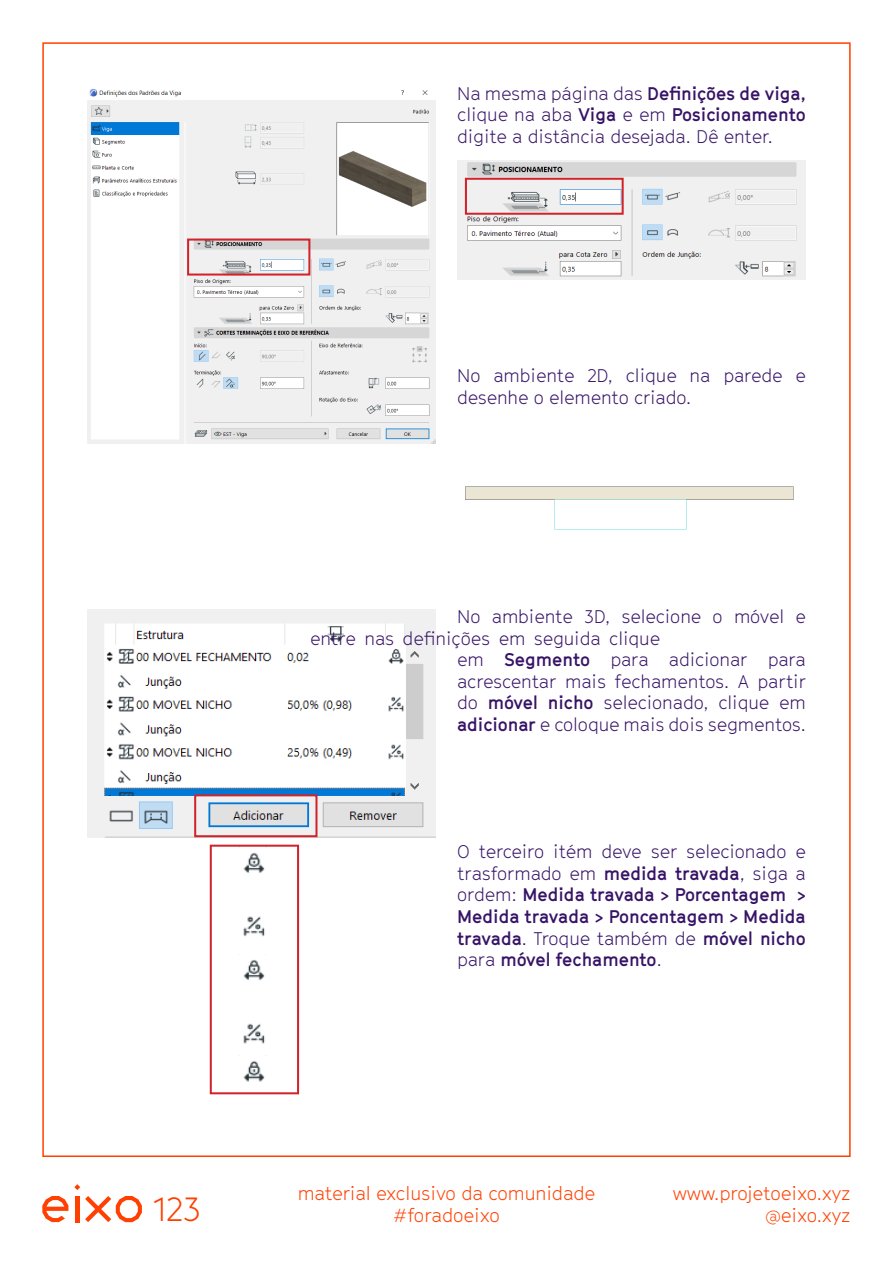
<style>
.page{position:relative;width:893px;height:1263px;background:#fff}
.page>*{position:absolute;margin:0;border:0;box-sizing:border-box;transform-origin:0 0}
.t1{font:300 33px "GT Cinetype";color:#ff4000}
.t2{font:300 18.6px/22.4px "GT Cinetype";color:#ff4000;text-align:right}
.t3{font:300 18px/21.6px "GT Cinetype";color:#361366;text-align:justify}
.t4{font:700 18px/21.6px "GT Cinetype";color:#361366;text-align:justify}
.s1{font-weight:700}
.s2{font-weight:300}
</style>
<div class="page">
<img style="left:87px;top:88px;width:349px;height:355px">
<img style="left:457px;top:161px;width:349px;height:119px">
<img style="left:465px;top:486px;width:329px;height:44px">
<img style="left:87px;top:609px;width:349px;height:228px">
<img style="left:243px;top:853px;width:22px;height:84px">
<img style="left:239px;top:954px;width:26px;height:90px">
<img style="left:237px;top:1055px;width:30px;height:40px">
<div style="left:187px;top:239px;width:123px;height:37px;border:2px solid #d1232a"></div>
<div style="left:465px;top:178px;width:159px;height:37px;border:2px solid #d1232a"></div>
<div style="left:194px;top:794px;width:123px;height:43px;border:2px solid #d1232a"></div>
<div style="left:210px;top:845px;width:89px;height:249px;border:2px solid #d1232a"></div>
<svg style="left:42px;top:1196px;width:26px;height:26px"></svg>
<svg style="left:74px;top:1184px;width:6px;height:6px"></svg>
<hr style="left:75px;top:1196px;width:4px;height:26px;background:#ff4000">
<svg style="left:85px;top:1196px;width:57px;height:26px"></svg>
<h1 class="t1" style="left:153px;top:1190px;width:49px">123</h1>
<p class="t3" style="left:457px;top:83px;width:350px">Na mesma página das <span class="s1">Defnições de viga, </span>clique na aba <span class="s1">Viga</span> e em <span class="s1">Posicionamento </span>digite a distância desejada. Dê enter.</p>
<p class="t3" style="left:457px;top:365px;width:350px">No ambiente 2D, clique na parede e desenhe o elemento criado.</p>
<p class="t3" style="left:457px;top:606px;width:350px">No ambiente 3D, selecione o móvel e</p>
<p class="t3" style="left:310px;top:627px;width:352px">entre nas defnições em seguida clique</p>
<p class="t3" style="left:457px;top:649px;width:350px">em <span class="s1">Segmento</span> para adicionar para</p>
<p class="t3" style="left:457px;top:670px;width:350px">acrescentar mais fechamentos. A partir</p>
<p class="t3" style="left:457px;top:692px;width:350px">do <span class="s1">móvel nicho</span> selecionado, clique em</p>
<p class="t3" style="left:457px;top:714px;width:350px"><span class="s1">adicionar</span> e coloque mais dois segmentos.</p>
<p class="t4" style="left:457px;top:841px;width:350px"><span class="s2">O terceiro itém deve ser selecionado e trasformado em</span> medida travada<span class="s2">, siga a ordem:</span> Medida travada &gt; Porcentagem &gt; Medida travada &gt; Poncentagem &gt; Medida travada<span class="s2">. Troque também de</span> móvel nicho <span class="s2">para</span> móvel fechamento<span class="s2">.</span></p>
<p class="t2" style="left:298px;top:1182px;width:299px;text-align:center">material exclusivo da comunidade #foradoeixo</p>
<p class="t2" style="left:673px;top:1182px;width:179px">www.projetoeixo.xyz @eixo.xyz</p>
</div>
